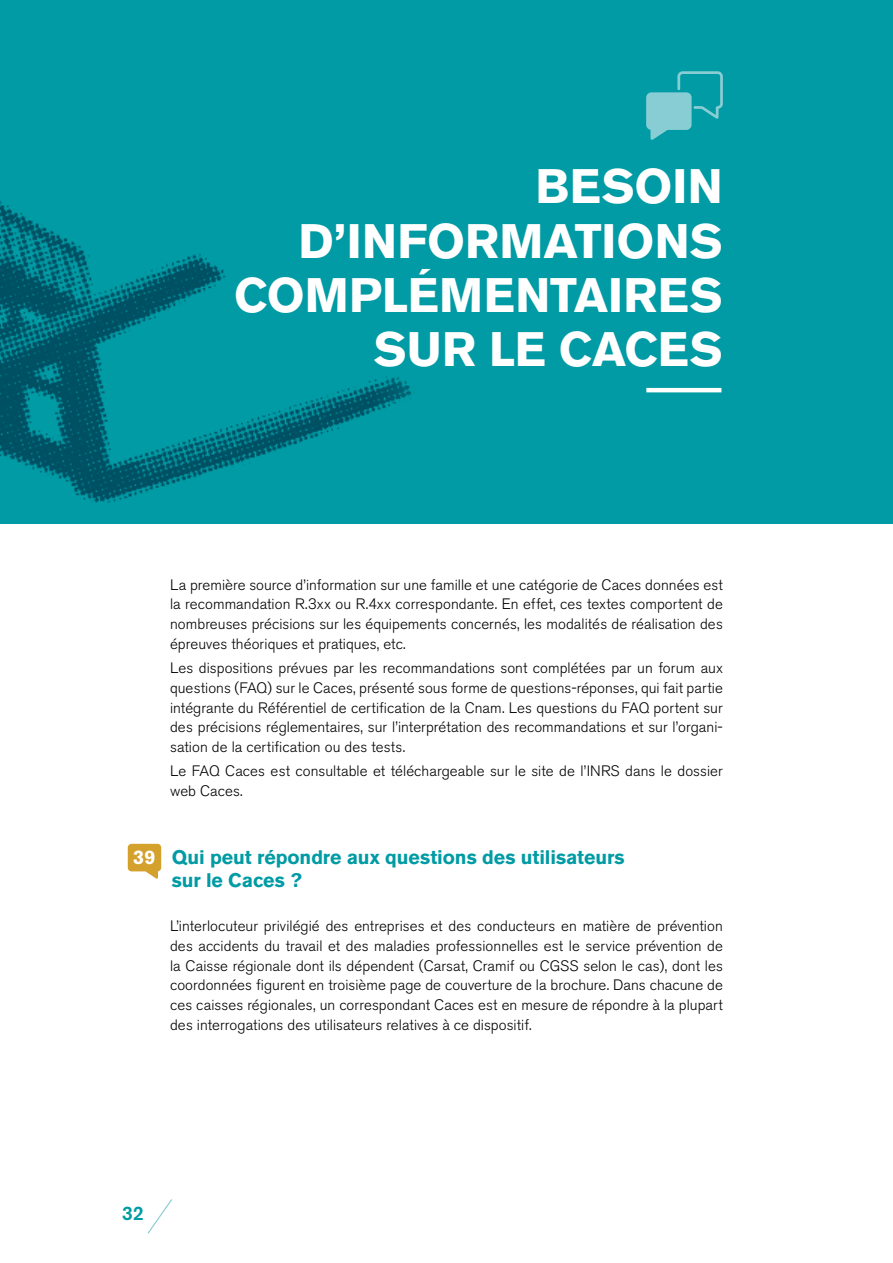
<style>
.page{position:relative;width:893px;height:1263px;background:#fff}
.page>*{position:absolute;margin:0;border:0;box-sizing:border-box;transform-origin:0 0}
.t1{font:700 48px/54px "Akzidenz Grotesk BE";letter-spacing:.005em;color:#fff;text-align:right}
.t2{font:700 19.5px/23.4px "Akzidenz Grotesk BE";letter-spacing:-.005em;color:#009ba4}
.t3{font:500 19.5px "Akzidenz Grotesk BE";color:#009ba4}
.t4{font:300 15px/19.8px "Akzidenz Grotesk BE";letter-spacing:.005em;color:#000;text-align:justify}
.s1{color:#fff}
</style>
<div class="page">
<svg style="left:147px;top:1199px;width:25px;height:35px"></svg>
<svg style="left:128px;top:844px;width:33px;height:35px"></svg>
<div style="left:0;top:0;width:893px;height:524px;background:#009ba4"></div>
<svg style="left:646px;top:71px;width:77px;height:69px"></svg>
<hr style="left:646px;top:388px;width:75px;height:4px;background:#fff">
<img style="left:0;top:201px;width:411px;height:302px">
<h1 class="t1" style="left:234px;top:160px;width:490px">BESOIN<br>D’INFORMATIONS<br>COMPLÉMENTAIRES<br>SUR LE CACES</h1>
<p class="t4" style="left:170px;top:575px;width:554px">La première source d’information sur une famille et une catégorie de Caces données est la recommandation R.3xx ou R.4xx correspondante. En effet, ces textes comportent de nombreuses précisions sur les équipements concernés, les modalités de réalisation des épreuves théoriques et pratiques, etc.</p>
<p class="t4" style="left:170px;top:658px;width:554px">Les dispositions prévues par les recommandations sont complétées par un forum aux questions (FAQ) sur le Caces, présenté sous forme de questions-réponses, qui fait partie intégrante du Référentiel de certification de la Cnam. Les questions du FAQ portent sur des précisions réglementaires, sur l’interprétation des recommandations et sur l’organi&shy;sation de la certification ou des tests.</p>
<p class="t4" style="left:170px;top:761px;width:554px">Le FAQ Caces est consultable et téléchargeable sur le site de l’INRS dans le dossier web Caces.</p>
<h2 class="t2" style="left:172px;top:845px;width:454px;text-indent:-38px"><span class="s1">39</span> Qui peut répondre aux questions des utilisateurs sur le Caces ?</h2>
<p class="t4" style="left:170px;top:916px;width:554px">L’interlocuteur privilégié des entreprises et des conducteurs en matière de prévention des accidents du travail et des maladies professionnelles est le service prévention de la Caisse régionale dont ils dépendent (Carsat, Cramif ou CGSS selon le cas), dont les coordonnées figurent en troisième page de couverture de la brochure. Dans chacune de ces caisses régionales, un correspondant Caces est en mesure de répondre à la plupart des interrogations des utilisateurs relatives à ce dispositif.</p>
<h2 class="t3" style="left:122px;top:1201px;width:23px">32</h2>
</div>
